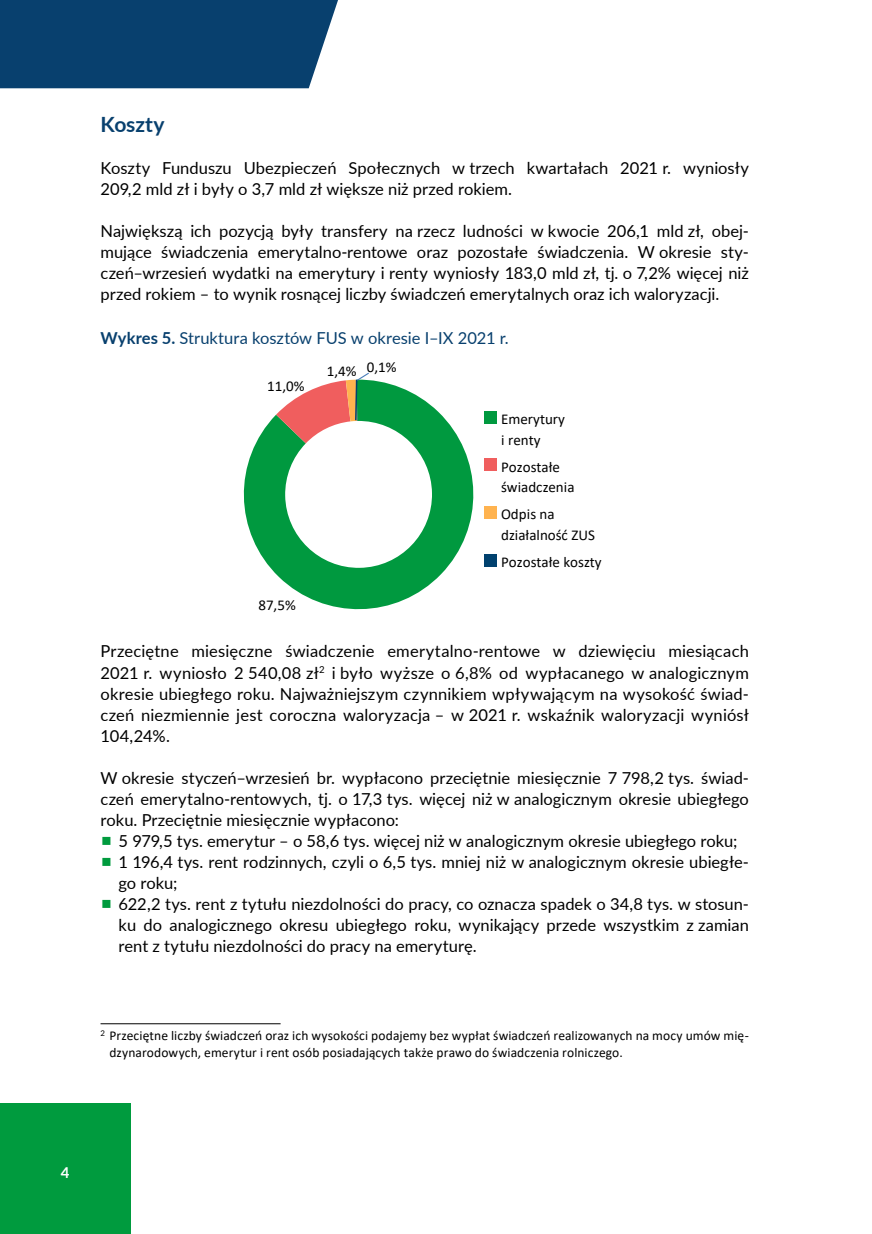
<style>
.page{position:relative;width:872px;height:1234px;background:#fff}
.page>*{position:absolute;margin:0;border:0;box-sizing:border-box;transform-origin:0 0}
.t1{font:700 21px "Lato";letter-spacing:-.005em;color:#08406e}
.t2{font:16.5px/21px "Lato";color:#000;text-align:justify}
.t3{font:16.5px "Lato";color:#08406e}
.t4{font:15px/20.9px "Calibri";color:#000}
.t5{font:700 15px "Lato";color:#fff}
.t6{font:13.5px/16.5px "Calibri";letter-spacing:.005em;color:#000}
.s1{font-weight:700}
.s2{font-size:30px;color:#009b3e}
</style>
<div class="page">
<div style="left:0;top:1103px;width:130px;height:130px;background:#009b3e"></div>
<div style="left:0;top:0;width:338px;height:88px;background:#08406e"></div>
<hr style="left:100px;top:1023px;width:180px;height:1px;background:#000">
<svg style="left:243px;top:380px;width:242px;height:230px"></svg>
<div style="left:484px;top:411px;width:13px;height:12px;background:#00993f"></div>
<div style="left:484px;top:458px;width:13px;height:13px;background:#f05e5e"></div>
<div style="left:484px;top:506px;width:13px;height:13px;background:#ffb34f"></div>
<div style="left:484px;top:553px;width:13px;height:13px;background:#00416e"></div>
<svg style="left:276px;top:372px;width:94px;height:71px"></svg>
<p class="t1" style="left:100px;top:109px;width:66px">Koszty</p>
<p class="t2" style="left:100px;top:157px;width:650px">Koszty Funduszu Ubezpieczeń Społecznych w trzech kwartałach 2021 r. wyniosły<br>209,2 mld zł i były o 3,7 mld zł większe niż przed rokiem.</p>
<p class="t2" style="left:100px;top:220px;width:650px">Największą ich pozycją były transfery na rzecz ludności w kwocie 206,1 mld zł, obej&shy;mujące świadczenia emerytalno-rentowe oraz pozostałe świadczenia. W okresie sty&shy;czeń–wrzesień wydatki na emerytury i renty wyniosły 183,0 mld zł, tj. o 7,2% więcej niż przed rokiem – to wynik rosnącej liczby świadczeń emerytalnych oraz ich waloryzacji.</p>
<p class="t3" style="left:100px;top:326px;width:410px"><span class="s1">Wykres 5.</span> Struktura kosztów FUS w okresie I–IX 2021 r.</p>
<p class="t4" style="left:267px;top:375px;width:39px">11,0%</p>
<p class="t4" style="left:327px;top:358px;width:71px">1,4% 0,1%</p>
<p class="t4" style="left:258px;top:594px;width:39px">87,5%</p>
<p class="t4" style="left:501px;top:408px;width:65px">Emerytury i renty</p>
<p class="t4" style="left:501px;top:455px;width:75px">Pozostałe świadczenia</p>
<p class="t4" style="left:501px;top:503px;width:95px">Odpis na działalność ZUS</p>
<p class="t4" style="left:501px;top:551px;width:102px">Pozostałe koszty</p>
<p class="t2" style="left:100px;top:640px;width:650px">Przeciętne miesięczne świadczenie emerytalno-rentowe w dziewięciu miesiącach 2021 r. wyniosło 2 540,08 zł<sup>2</sup> i było wyższe o 6,8% od wypłacanego w analogicznym okresie ubiegłego roku. Najważniejszym czynnikiem wpływającym na wysokość świad&shy;czeń niezmiennie jest coroczna waloryzacja – w 2021 r. wskaźnik waloryzacji wyniósł 104,24%.</p>
<p class="t2" style="left:100px;top:766px;width:650px">W okresie styczeń–wrzesień br. wypłacono przeciętnie miesięcznie 7 798,2 tys. świad&shy;czeń emerytalno-rentowych, tj. o 17,3 tys. więcej niż w analogicznym okresie ubiegłego roku. Przeciętnie miesięcznie wypłacono:</p>
<p class="t2" style="left:100px;top:829px;width:638px"><span class="s2">▪</span> 5 979,5 tys. emerytur – o 58,6 tys. więcej niż w analogicznym okresie ubiegłego roku;</p>
<p class="t2" style="left:118px;top:850px;width:632px;text-indent:-18px"><span class="s2">▪</span> 1 196,4 tys. rent rodzinnych, czyli o 6,5 tys. mniej niż w analogicznym okresie ubiegłe&shy;go roku;</p>
<p class="t2" style="left:118px;top:892px;width:632px;text-indent:-18px"><span class="s2">▪</span> 622,2 tys. rent z tytułu niezdolności do pracy, co oznacza spadek o 34,8 tys. w stosun&shy;ku do analogicznego okresu ubiegłego roku, wynikający przede wszystkim z zamian rent z tytułu niezdolności do pracy na emeryturę.</p>
<p class="t6" style="left:110px;top:1026px;width:641px;text-indent:-9px"><sup>2</sup> Przeciętne liczby świadczeń oraz ich wysokości podajemy bez wypłat świadczeń realizowanych na mocy umów mię&shy;dzynarodowych, emerytur i rent osób posiadających także prawo do świadczenia rolniczego.</p>
<p class="t5" style="left:61px;top:1160px;width:10px">4</p>
</div>
